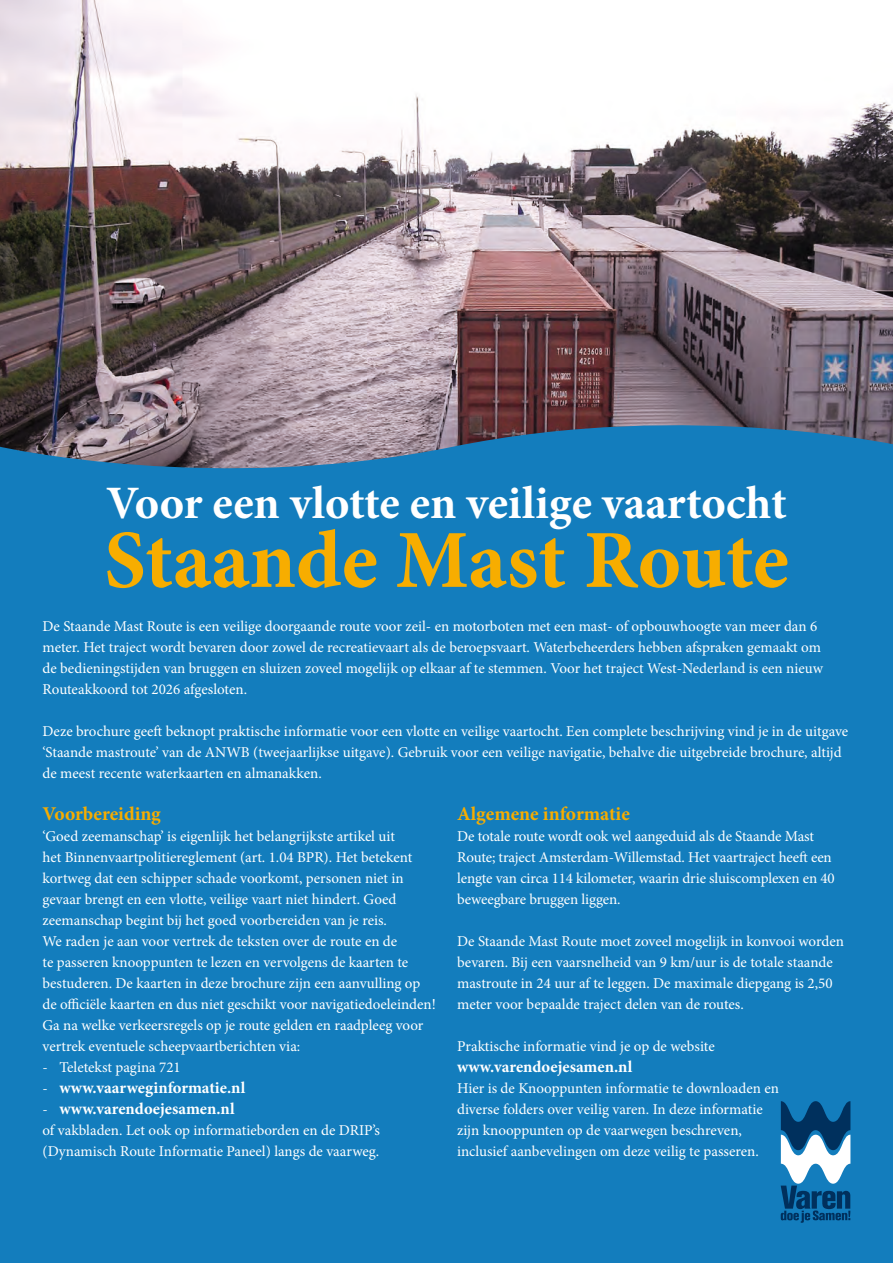
<style>
.page{position:relative;width:893px;height:1263px;background:#fff}
.page>*{position:absolute;margin:0;border:0;box-sizing:border-box;transform-origin:0 0}
.platte_tekst{font:700 82.5px "Minion Pro";letter-spacing:-.005em;color:#f7ad00}
.platte_tekst-2{font:700 46.5px "Minion Pro";color:#fff}
.platte_tekst-3{font:700 19.5px "Minion Pro";color:#f7ad00}
.platte_tekst-4{font:700 16.5px "Minion Pro";color:#fff}
.platte_tekst-5{font:15px/21px "Minion Pro";color:#fff}
.s1{font-weight:400;font-size:15px}
</style>
<div class="page">
<img style="left:0;top:0;width:893px;height:398px">
<div style="left:0;top:398px;width:893px;height:865px;background:#137dbd"></div>
<div style="left:0;top:1028px;width:13px;height:235px;background:#137dbd"></div>
<svg style="left:781px;top:1101px;width:69px;height:122px"></svg>
<p class="platte_tekst-2" style="left:106px;top:470px;width:682px">Voor een vlotte en veilige vaartocht</p>
<p class="platte_tekst" style="left:104px;top:502px;width:686px">Staande Mast Route</p>
<p class="platte_tekst-5" style="left:43px;top:615px;width:782px">De Staande Mast Route is een veilige doorgaande route voor zeil- en motorboten met een mast- of opbouwhoogte van meer dan 6 meter. Het traject wordt bevaren door zowel de recreatievaart als de beroepsvaart. Waterbeheerders hebben afspraken gemaakt om de bedieningstijden van bruggen en sluizen zoveel mogelijk op elkaar af te stemmen. Voor het traject West-Nederland is een nieuw Routeakkoord tot 2026 afgesloten.</p>
<p class="platte_tekst-5" style="left:43px;top:720px;width:807px">Deze brochure geeft beknopt praktische informatie voor een vlotte en veilige vaartocht. Een complete beschrijving vind je in de uitgave ‘Staande mastroute’ van de ANWB (tweejaarlijkse uitgave). Gebruik voor een veilige navigatie, behalve die uitgebreide brochure, altijd de meest recente waterkaarten en almanakken.</p>
<p class="platte_tekst-3" style="left:43px;top:800px;width:120px">Voorbereiding</p>
<p class="platte_tekst-5" style="left:43px;top:825px;width:395px">‘Goed zeemanschap’ is eigenlijk het belangrijkste artikel uit<br>het Binnenvaartpolitiereglement (art. 1.04 BPR). Het betekent kortweg dat een schipper schade voorkomt, personen niet in gevaar brengt en een vlotte, veilige vaart niet hindert. Goed zeemanschap begint bij het goed voorbereiden van je reis.<br>We raden je aan voor vertrek de teksten over de route en de<br>te passeren knooppunten te lezen en vervolgens de kaarten te bestuderen. De kaarten in deze brochure zijn een aanvulling op de officiële kaarten en dus niet geschikt voor navigatiedoeleinden!</p>
<p class="platte_tekst-5" style="left:43px;top:1014px;width:382px">Ga na welke verkeersregels op je route gelden en raadpleeg voor vertrek eventuele scheepvaartberichten via:</p>
<p class="platte_tekst-5" style="left:43px;top:1056px;width:140px">- Teletekst pagina 721</p>
<p class="platte_tekst-4" style="left:43px;top:1076px;width:204px"><span class="s1">-</span> www.vaarweginformatie.nl</p>
<p class="platte_tekst-4" style="left:43px;top:1097px;width:194px"><span class="s1">-</span> www.varendoejesamen.nl</p>
<p class="platte_tekst-5" style="left:43px;top:1119px;width:339px">of vakbladen. Let ook op informatieborden en de DRIP’s (Dynamisch Route Informatie Paneel) langs de vaarweg.</p>
<p class="platte_tekst-3" style="left:457px;top:800px;width:174px">Algemene informatie</p>
<p class="platte_tekst-5" style="left:457px;top:825px;width:379px">De totale route wordt ook wel aangeduid als de Staande Mast Route; traject Amsterdam-Willemstad. Het vaartraject heeft een lengte van circa 114 kilometer, waarin drie sluiscomplexen en 40 beweegbare bruggen liggen.</p>
<p class="platte_tekst-5" style="left:457px;top:930px;width:388px">De Staande Mast Route moet zoveel mogelijk in konvooi worden bevaren. Bij een vaarsnelheid van 9 km/uur is de totale staande mastroute in 24 uur af te leggen. De maximale diepgang is 2,50 meter voor bepaalde traject delen van de routes.</p>
<p class="platte_tekst-5" style="left:457px;top:1035px;width:259px">Praktische informatie vind je op de website</p>
<p class="platte_tekst-4" style="left:457px;top:1055px;width:177px">www.varendoejesamen.nl</p>
<p class="platte_tekst-5" style="left:457px;top:1077px;width:323px">Hier is de Knooppunten informatie te downloaden en diverse folders over veilig varen. In deze informatie zijn knooppunten op de vaarwegen beschreven, inclusief aanbevelingen om deze veilig te passeren.</p>
</div>
